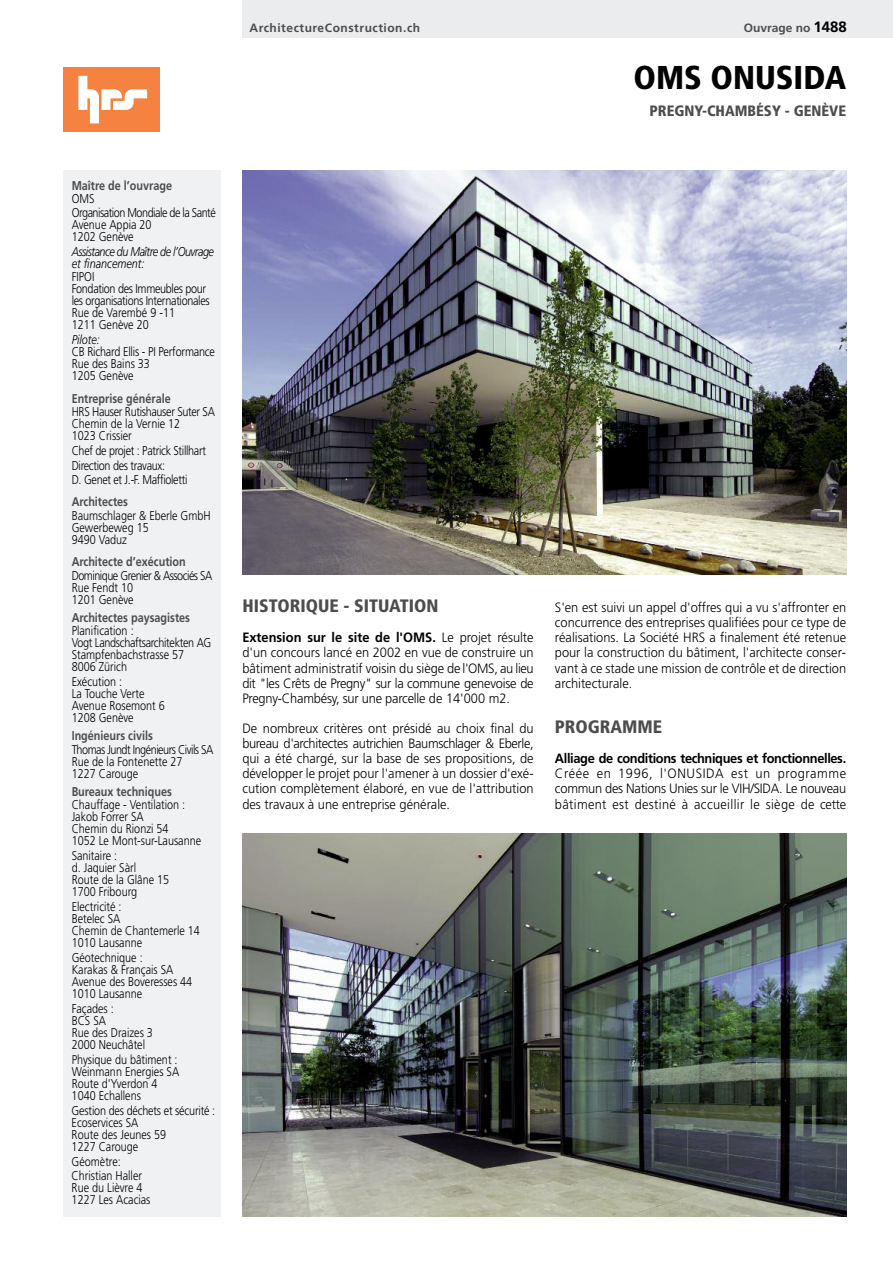
<style>
.page{position:relative;width:893px;height:1263px;background:#fff}
.page>*{position:absolute;margin:0;border:0;box-sizing:border-box;transform-origin:0 0}
.t1{font:900 condensed 33px "Frutiger";color:#000}
.t2{font:900 condensed 18px "Frutiger";color:#4d4d4d}
.t3{font:900 condensed 15px "Frutiger";color:#4d4d4d}
.t4{font:300 13.5px/15.1px "Frutiger";color:#000;text-align:justify;scale:.95 1}
.t5{font:700 13.5px "Frutiger";letter-spacing:-.03em;color:#000;scale:.95 1}
.t6{font:300 12.75px/12px "Frutiger";color:#000;scale:.85 1}
.t7{font:300 12.75px/12px "Frutiger";letter-spacing:-.03em;color:#000;scale:.85 1}
.t8{font:300 12.75px/12px "Frutiger";letter-spacing:-.045em;color:#000;scale:.85 1}
.t9{font:700 12.75px "Frutiger";color:#4d4d4d;scale:.85 1}
.t10{font:italic 300 12.75px/12px "Frutiger";letter-spacing:-.045em;color:#000;scale:.85 1}
.t11{font:700 12px "Frutiger";letter-spacing:.045em;color:#4d4d4d}
.t12{font:700 12px "Frutiger";color:#4d4d4d}
.s1{font-size:15px;color:#000}
.s2{font-weight:700}
</style>
<div class="page">
<div style="left:63px;top:170px;width:158px;height:1046px;background:#f0f1f2"></div>
<img style="left:242px;top:171px;width:604px;height:404px">
<img style="left:242px;top:833px;width:604px;height:383px">
<div style="left:242px;top:0;width:651px;height:38px;background:#ebeced"></div>
<div style="left:63px;top:67px;width:97px;height:65px;background:#f58241"></div>
<svg style="left:78px;top:76px;width:69px;height:47px"></svg>
<p class="t9" style="left:72px;top:180px;width:120px">Maître de l’ouvrage</p>
<p class="t8" style="left:72px;top:193px;width:171px;line-height:13.5px">OMS<br>Organisation Mondiale de la Santé</p>
<p class="t6" style="left:72px;top:219px;width:96px">Avenue Appia 20<br>1202 Genève</p>
<p class="t10" style="left:72px;top:246px;width:169px">Assistance du Maître de l’Ouvrage et financement:</p>
<p class="t7" style="left:72px;top:272px;width:164px">FIPOI<br>Fondation des Immeubles pour les organisations Internationales<br>Rue de Varembé 9 -11<br>1211 Genève 20</p>
<p class="t10" style="left:72px;top:335px;width:35px">Pilote:</p>
<p class="t6" style="left:72px;top:347px;width:170px">CB Richard Ellis - PI Performance<br>Rue des Bains 33<br>1205 Genève</p>
<p class="t9" style="left:72px;top:393px;width:118px">Entreprise générale</p>
<p class="t7" style="left:72px;top:407px;width:170px">HRS Hauser Rutishauser Suter SA<br>Chemin de la Vernie 12<br>1023 Crissier</p>
<p class="t7" style="left:72px;top:444px;width:160px;line-height:15px">Chef de projet : Patrick Stillhart<br>Direction des travaux:</p>
<p class="t7" style="left:72px;top:474px;width:138px">D. Genet et J.-F. Maffioletti</p>
<p class="t9" style="left:72px;top:497px;width:68px">Architectes</p>
<p class="t6" style="left:72px;top:510px;width:165px">Baumschlager &amp; Eberle GmbH<br>Gewerbeweg 15<br>9490 Vaduz</p>
<p class="t9" style="left:72px;top:557px;width:136px">Architecte d’exécution</p>
<p class="t8" style="left:72px;top:570px;width:167px">Dominique Grenier &amp; Associés SA<br>Rue Fendt 10<br>1201 Genève</p>
<p class="t9" style="left:72px;top:612px;width:141px">Architectes paysagistes</p>
<p class="t6" style="left:72px;top:626px;width:166px">Planification :<br>Vogt Landschaftsarchitekten AG<br>Stampfenbachstrasse 57<br>8006 Zürich</p>
<p class="t6" style="left:72px;top:677px;width:111px">Exécution :<br>La Touche Verte<br>Avenue Rosemont 6<br>1208 Genève</p>
<p class="t9" style="left:72px;top:731px;width:97px">Ingénieurs civils</p>
<p class="t8" style="left:72px;top:744px;width:168px">Thomas Jundt Ingénieurs Civils SA<br>Rue de la Fontenette 27<br>1227 Carouge</p>
<p class="t9" style="left:72px;top:786px;width:120px">Bureaux techniques</p>
<p class="t6" style="left:72px;top:800px;width:154px">Chauffage - Ventilation :<br>Jakob Forrer SA<br>Chemin du Rionzi 54<br>1052 Le Mont-sur-Lausanne</p>
<p class="t6" style="left:72px;top:851px;width:116px">Sanitaire :<br>d. Jaquier Sàrl<br>Route de la Glâne 15<br>1700 Fribourg</p>
<p class="t6" style="left:72px;top:902px;width:152px">Electricité :<br>Betelec SA<br>Chemin de Chantemerle 14<br>1010 Lausanne</p>
<p class="t6" style="left:72px;top:953px;width:143px">Géotechnique :<br>Karakas &amp; Français SA<br>Avenue des Boveresses 44<br>1010 Lausanne</p>
<p class="t6" style="left:72px;top:1004px;width:97px">Façades :<br>BCS SA<br>Rue des Draizes 3<br>2000 Neuchâtel</p>
<p class="t6" style="left:72px;top:1055px;width:128px">Physique du bâtiment :<br>Weinmann Energies SA<br>Route d'Yverdon 4<br>1040 Echallens</p>
<p class="t6" style="left:72px;top:1106px;width:170px">Gestion des déchets et sécurité :<br>Ecoservices SA<br>Route des Jeunes 59<br>1227 Carouge</p>
<p class="t6" style="left:72px;top:1156px;width:84px;line-height:13.5px">Géomètre:<br>Christian Haller</p>
<p class="t6" style="left:72px;top:1182px;width:94px">Rue du Lièvre 4<br>1227 Les Acacias</p>
<p class="t11" style="left:249px;top:23px;width:172px">ArchitectureConstruction.ch</p>
<p class="t12" style="left:744px;top:23px;width:104px">Ouvrage no <span class="s1">1488</span></p>
<h1 class="t1" style="left:633px;top:65px;width:214px">OMS ONUSIDA</h1>
<p class="t3" style="left:649px;top:105px;width:198px">PREGNY-CHAMBÉSY - GENÈVE</p>
<h2 class="t2" style="left:242px;top:599px;width:198px">HISTORIQUE - SITUATION</h2>
<p class="t4" style="left:242px;top:631px;width:308px"><span class="s2">Extension sur le site de l'OMS.</span> Le projet résulte d'un concours lancé en 2002 en vue de construire un bâtiment administratif voisin du siège de l'OMS, au lieu dit "les Crêts de Pregny" sur la commune genevoise de Pregny-Chambésy, sur une parcelle de 14'000 m2.</p>
<p class="t4" style="left:242px;top:722px;width:308px">De nombreux critères ont présidé au choix final du bureau d'architectes autrichien Baumschlager &amp; Eberle, qui a été chargé, sur la base de ses propositions, de développer le projet pour l'amener à un dossier d'exé&shy;cution complètement élaboré, en vue de l'attribution des travaux à une entreprise générale.</p>
<h2 class="t2" style="left:555px;top:719px;width:109px">PROGRAMME</h2>
<p class="t4" style="left:555px;top:601px;width:308px">S'en est suivi un appel d'offres qui a vu s'affronter en concurrence des entreprises qualifiées pour ce type de réalisations. La Société HRS a finalement été retenue pour la construction du bâtiment, l'architecte conser&shy;vant à ce stade une mission de contrôle et de direction architecturale.</p>
<p class="t5" style="left:555px;top:753px;width:308px">Alliage de conditions techniques et fonctionnelles.</p>
<p class="t4" style="left:555px;top:767px;width:308px">Créée en 1996, l'ONUSIDA est un programme commun des Nations Unies sur le VIH/SIDA. Le nouveau bâtiment est destiné à accueillir le siège de cette</p>
</div>
